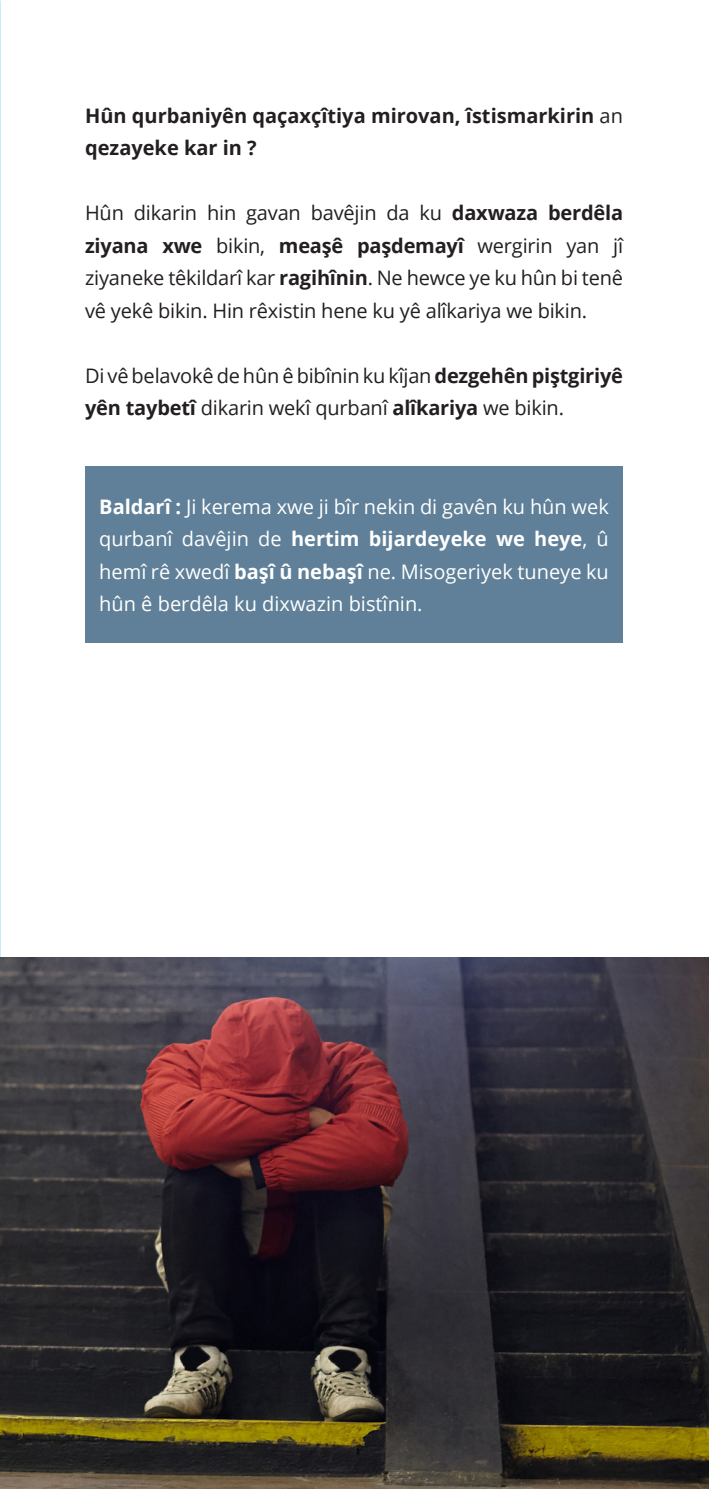
<style>
.page{position:relative;width:709px;height:1489px;background:#fff}
.page>*{position:absolute;margin:0;border:0;box-sizing:border-box;transform-origin:0 0}
.FODJ_Body{font:20px/32.5px "Open Sans";letter-spacing:-.01em;color:#231f20;text-align:justify}
.FODJ_Body-2{font:20px/32.5px "Open Sans";color:#fff;text-align:justify}
.FODJ_Body-3{font:700 20px/32.5px "Open Sans";color:#231f20}
.s1{font-weight:400}
.s2{font-weight:700}
</style>
<div class="page">
<div style="left:85px;top:466px;width:538px;height:176px;background:#5f8098"></div>
<img style="left:0;top:957px;width:709px;height:531px">
<p class="FODJ_Body-3" style="left:85px;top:98px;width:539px">Hûn qurbaniyên qaçaxçîtiya mirovan, îstismarkirin <span class="s1">an </span>qezayeke kar in ?</p>
<p class="FODJ_Body" style="left:85px;top:196px;width:539px">Hûn dikarin hin gavan bavêjin da ku <span class="s2">daxwaza berdêla ziyana xwe</span> bikin, <span class="s2">meaşê paşdemayî</span> wergirin yan jî ziyaneke têkildarî kar <span class="s2">ragihînin</span>. Ne hewce ye ku hûn bi tenê vê yekê bikin. Hin rêxistin hene ku yê alîkariya we bikin.</p>
<p class="FODJ_Body" style="left:85px;top:358px;width:539px">Di vê belavokê de hûn ê bibînin ku kîjan <span class="s2">dezgehên piştgiriyê yên taybetî</span> dikarin wekî qurbanî <span class="s2">alîkariya</span> we bikin.</p>
<p class="FODJ_Body-2" style="left:99px;top:489px;width:511px"><span class="s2">Baldarî :</span> Ji kerema xwe ji bîr nekin di gavên ku hûn wek qurbanî davêjin de <span class="s2">hertim bijardeyeke we heye</span>, û hemî rê xwedî <span class="s2">başî û nebaşî</span> ne. Misogeriyek tuneye ku hûn ê berdêla ku dixwazin bistînin.</p>
</div>
